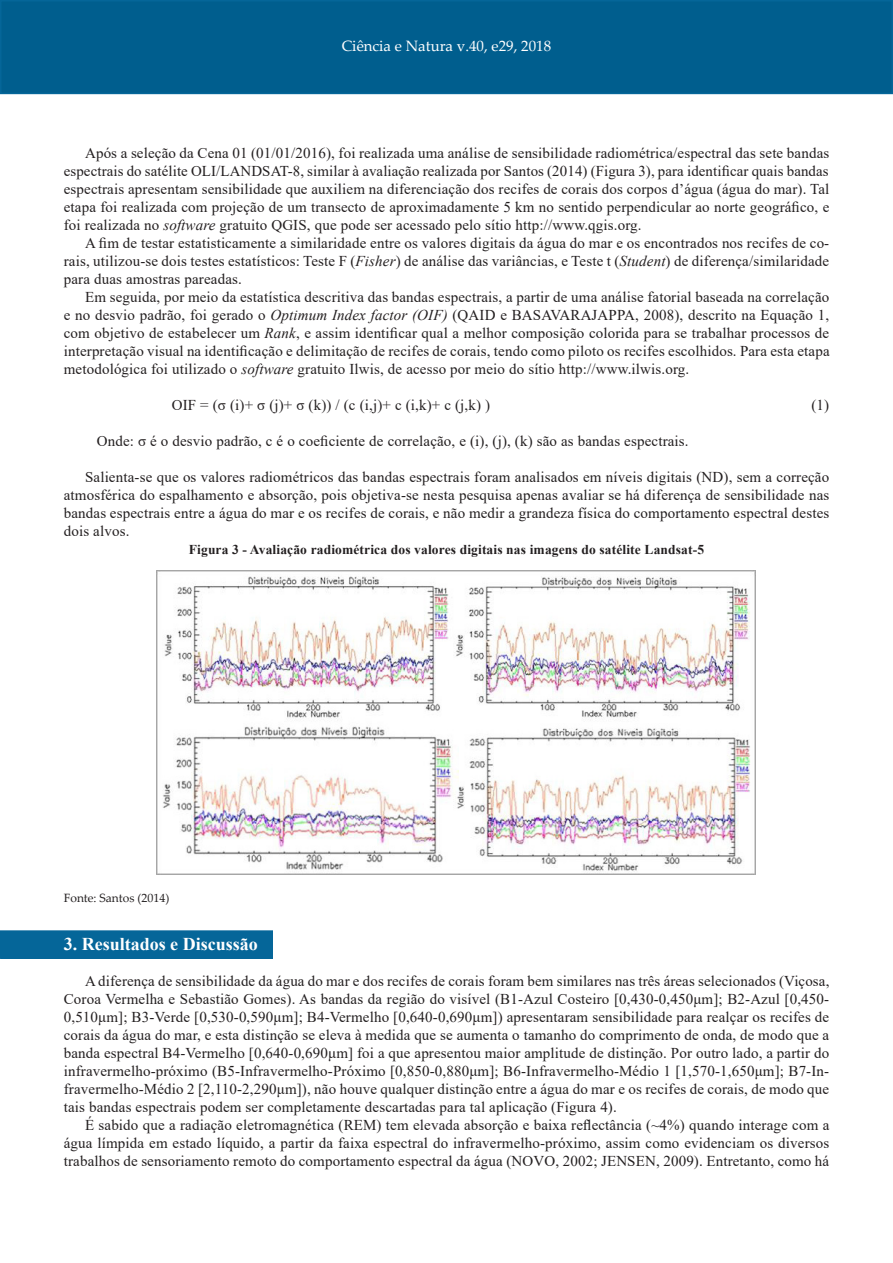
<style>
.page{position:relative;width:893px;height:1263px;background:#fff}
.page>*{position:absolute;margin:0;border:0;box-sizing:border-box;transform-origin:0 0}
._1_TItulo{font:700 18px "Times New Roman";color:#fff}
.TextoCORRIDO{font:15px/18px "Times New Roman";letter-spacing:.01em;color:#231f20;text-align:justify}
.t1{font:15px "Palatino Linotype";color:#fff}
.TITULO_DA_FIGURA{font:700 13.5px "Times New Roman";letter-spacing:.01em;color:#231f20}
.NotadeRODAPÉ{font:12px "Palatino Linotype";color:#231f20}
.s1{font-style:italic}
</style>
<div class="page">
<div style="left:0;top:0;width:893px;height:94px;background:#005e8e;border:2px solid #056699"></div>
<div style="left:1px;top:931px;width:271px;height:27px;background:#056699"></div>
<div style="left:0;top:930px;width:273px;height:29px;border:2px solid #056699"></div>
<img style="left:156px;top:571px;width:600px;height:304px">
<p class="t1" style="left:342px;top:35px;width:211px">Ciência e Natura v.40, e29, 2018</p>
<p class="TextoCORRIDO" style="left:64px;top:144px;width:767px;text-indent:21px">Após a seleção da Cena 01 (01/01/2016), foi realizada uma análise de sensibilidade radiométrica/espectral das sete bandas espectrais do satélite OLI/LANDSAT-8, similar à avaliação realizada por Santos (2014) (Figura 3), para identificar quais bandas espectrais apresentam sensibilidade que auxiliem na diferenciação dos recifes de corais dos corpos d’água (água do mar). Tal etapa foi realizada com projeção de um transecto de aproximadamente 5 km no sentido perpendicular ao norte geográfico, e foi realizada no <span class="s1">software</span> gratuito QGIS, que pode ser acessado pelo sítio http://www.qgis.org.</p>
<p class="TextoCORRIDO" style="left:64px;top:234px;width:767px;text-indent:21px">A fim de testar estatisticamente a similaridade entre os valores digitais da água do mar e os encontrados nos recifes de co&shy;rais, utilizou-se dois testes estatísticos: Teste F (<span class="s1">Fisher</span>) de análise das variâncias, e Teste t (<span class="s1">Student</span>) de diferença/similaridade para duas amostras pareadas.</p>
<p class="TextoCORRIDO" style="left:64px;top:288px;width:767px;text-indent:21px">Em seguida, por meio da estatística descritiva das bandas espectrais, a partir de uma análise fatorial baseada na correlação e no desvio padrão, foi gerado o <span class="s1">Optimum Index factor (OIF)</span> (QAID e BASAVARAJAPPA, 2008), descrito na Equação 1, com objetivo de estabelecer um <span class="s1">Rank</span>, e assim identificar qual a melhor composição colorida para se trabalhar processos de interpretação visual na identificação e delimitação de recifes de corais, tendo como piloto os recifes escolhidos. Para esta etapa metodológica foi utilizado o <span class="s1">software</span> gratuito Ilwis, de acesso por meio do sítio http://www.ilwis.org.</p>
<p class="TextoCORRIDO" style="left:172px;top:396px;width:320px">OIF = (σ (i)+ σ (j)+ σ (k)) / (c (i,j)+ c (i,k)+ c (j,k) )</p>
<p class="TextoCORRIDO" style="left:811px;top:396px;width:19px">(1)</p>
<p class="TextoCORRIDO" style="left:97px;top:432px;width:593px">Onde: σ é o desvio padrão, c é o coeficiente de correlação, e (i), (j), (k) são as bandas espectrais.</p>
<p class="TextoCORRIDO" style="left:64px;top:468px;width:767px;text-indent:21px">Salienta-se que os valores radiométricos das bandas espectrais foram analisados em níveis digitais (ND), sem a correção atmosférica do espalhamento e absorção, pois objetiva-se nesta pesquisa apenas avaliar se há diferença de sensibilidade nas bandas espectrais entre a água do mar e os recifes de corais, e não medir a grandeza física do comportamento espectral destes dois alvos.</p>
<p class="TITULO_DA_FIGURA" style="left:189px;top:540px;width:517px">Figura 3 - Avaliação radiométrica dos valores digitais nas imagens do satélite Landsat-5</p>
<p class="NotadeRODAPÉ" style="left:64px;top:889px;width:107px">Fonte: Santos (2014)</p>
<p class="_1_TItulo" style="left:64px;top:931px;width:196px">3. Resultados e Discussão</p>
<p class="TextoCORRIDO" style="left:64px;top:972px;width:767px;text-indent:21px">A diferença de sensibilidade da água do mar e dos recifes de corais foram bem similares nas três áreas selecionados (Viçosa, Coroa Vermelha e Sebastião Gomes). As bandas da região do visível (B1-Azul Costeiro [0,430-0,450μm]; B2-Azul [0,450- 0,510μm]; B3-Verde [0,530-0,590μm]; B4-Vermelho [0,640-0,690μm]) apresentaram sensibilidade para realçar os recifes de corais da água do mar, e esta distinção se eleva à medida que se aumenta o tamanho do comprimento de onda, de modo que a banda espectral B4-Vermelho [0,640-0,690μm] foi a que apresentou maior amplitude de distinção. Por outro lado, a partir do infravermelho-próximo (B5-Infravermelho-Próximo [0,850-0,880μm]; B6-Infravermelho-Médio 1 [1,570-1,650μm]; B7-In&shy;fravermelho-Médio 2 [2,110-2,290μm]), não houve qualquer distinção entre a água do mar e os recifes de corais, de modo que tais bandas espectrais podem ser completamente descartadas para tal aplicação (Figura 4).</p>
<p class="TextoCORRIDO" style="left:64px;top:1116px;width:767px;text-indent:21px">É sabido que a radiação eletromagnética (REM) tem elevada absorção e baixa reflectância (~4%) quando interage com a água límpida em estado líquido, a partir da faixa espectral do infravermelho-próximo, assim como evidenciam os diversos trabalhos de sensoriamento remoto do comportamento espectral da água (NOVO, 2002; JENSEN, 2009). Entretanto, como há</p>
</div>
